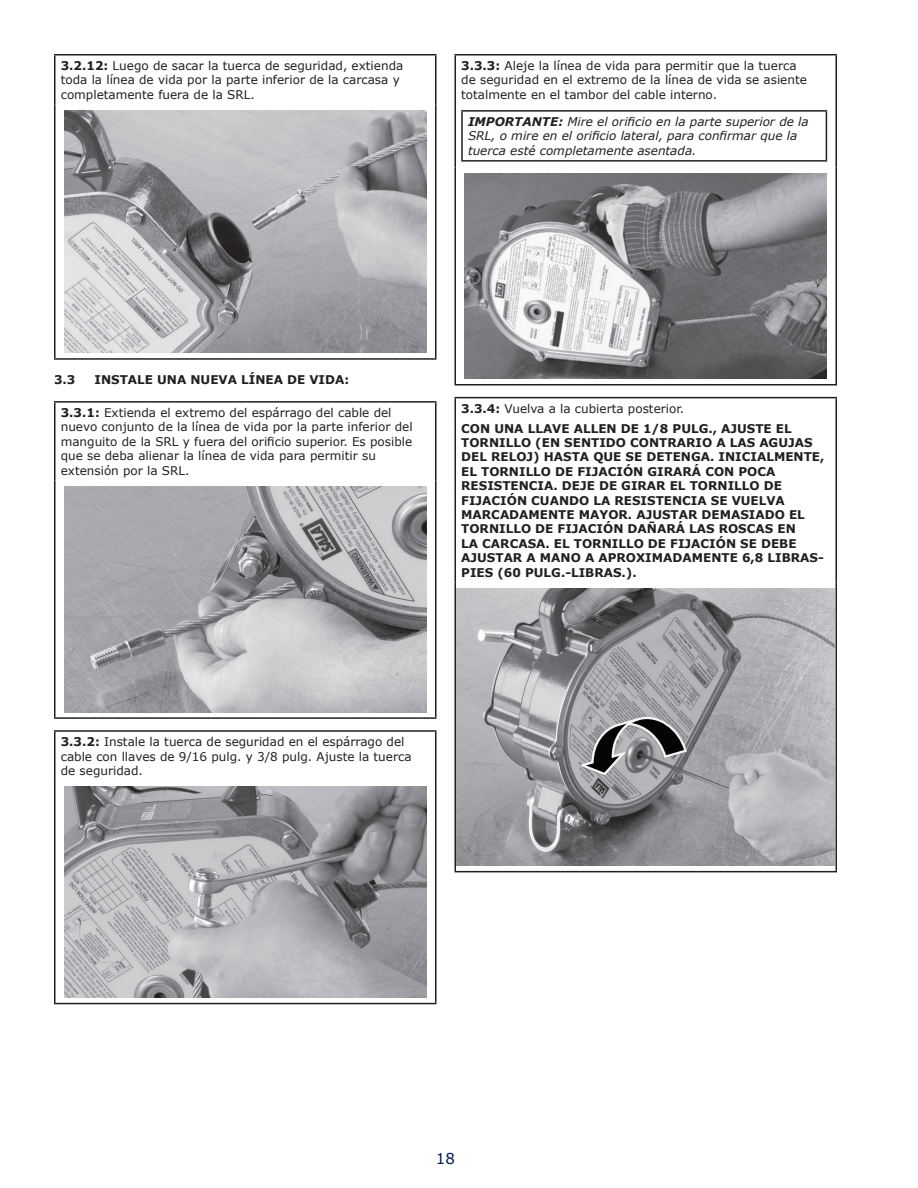
<style>
.page{position:relative;width:918px;height:1188px;background:#fff}
.page>*{position:absolute;margin:0;border:0;box-sizing:border-box;transform-origin:0 0}
.t1{font:15px "Verdana";color:#011c5a}
.t2{font:12px/14.4px "Verdana";color:#231f20}
.t3{font:700 12px/14.4px "Verdana";color:#231f20}
.t4{font:italic 12px/14.4px "Verdana";color:#231f20}
.s1{font-weight:700}
.s2{font-weight:400}
</style>
<div class="page">
<hr style="left:54px;top:54px;width:382px;height:2px;background:#231f20">
<hr style="left:54px;top:56px;width:2px;height:49px;background:#231f20">
<hr style="left:435px;top:56px;width:1px;height:49px;background:#231f20">
<hr style="left:54px;top:105px;width:2px;height:253px;background:#231f20">
<hr style="left:435px;top:105px;width:1px;height:253px;background:#231f20">
<hr style="left:54px;top:358px;width:382px;height:2px;background:#231f20">
<img style="left:64px;top:111px;width:362px;height:242px">
<hr style="left:54px;top:401px;width:382px;height:2px;background:#231f20">
<hr style="left:54px;top:403px;width:2px;height:78px;background:#231f20">
<hr style="left:435px;top:403px;width:1px;height:78px;background:#231f20">
<hr style="left:54px;top:481px;width:2px;height:236px;background:#231f20">
<hr style="left:435px;top:481px;width:1px;height:236px;background:#231f20">
<hr style="left:54px;top:717px;width:382px;height:2px;background:#231f20">
<img style="left:64px;top:487px;width:362px;height:225px">
<hr style="left:54px;top:730px;width:382px;height:2px;background:#231f20">
<hr style="left:54px;top:732px;width:2px;height:49px;background:#231f20">
<hr style="left:435px;top:732px;width:1px;height:49px;background:#231f20">
<hr style="left:54px;top:781px;width:2px;height:222px;background:#231f20">
<hr style="left:435px;top:781px;width:1px;height:222px;background:#231f20">
<hr style="left:54px;top:1003px;width:382px;height:1px;background:#231f20">
<img style="left:64px;top:787px;width:362px;height:211px">
<hr style="left:454px;top:54px;width:383px;height:2px;background:#231f20">
<hr style="left:454px;top:56px;width:2px;height:112px;background:#231f20">
<hr style="left:836px;top:56px;width:1px;height:112px;background:#231f20">
<hr style="left:454px;top:168px;width:2px;height:216px;background:#231f20">
<hr style="left:836px;top:168px;width:1px;height:216px;background:#231f20">
<hr style="left:454px;top:384px;width:383px;height:1px;background:#231f20">
<hr style="left:461px;top:110px;width:366px;height:2px;background:#231f20">
<hr style="left:461px;top:112px;width:2px;height:48px;background:#231f20">
<hr style="left:826px;top:112px;width:1px;height:48px;background:#231f20">
<hr style="left:461px;top:160px;width:366px;height:2px;background:#231f20">
<img style="left:465px;top:174px;width:362px;height:205px">
<hr style="left:455px;top:397px;width:382px;height:1px;background:#231f20">
<hr style="left:455px;top:398px;width:1px;height:185px;background:#231f20">
<hr style="left:836px;top:398px;width:1px;height:185px;background:#231f20">
<hr style="left:455px;top:583px;width:1px;height:288px;background:#231f20">
<hr style="left:836px;top:583px;width:1px;height:288px;background:#231f20">
<hr style="left:455px;top:871px;width:382px;height:1px;background:#231f20">
<img style="left:457px;top:589px;width:378px;height:277px">
<svg style="left:567px;top:706px;width:121px;height:75px;background:#898a8d"></svg>
<p class="t2" style="left:61px;top:58px;width:344px"><span class="s1">3.2.12:</span> Luego de sacar la tuerca de seguridad, extienda toda la línea de vida por la parte inferior de la carcasa y completamente fuera de la SRL.</p>
<p class="t2" style="left:461px;top:58px;width:347px"><span class="s1">3.3.3:</span> Aleje la línea de vida para permitir que la tuerca de seguridad en el extremo de la línea de vida se asiente totalmente en el tambor del cable interno.</p>
<p class="t4" style="left:468px;top:114px;width:342px"><span class="s1">IMPORTANTE:</span> Mire el orificio en la parte superior de la<br>SRL, o mire en el orificio lateral, para confirmar que la tuerca esté completamente asentada.</p>
<p class="t3" style="left:54px;top:372px;width:23px">3.3</p>
<p class="t3" style="left:94px;top:372px;width:256px">INSTALE UNA NUEVA LÍNEA DE VIDA:</p>
<p class="t2" style="left:61px;top:405px;width:353px"><span class="s1">3.3.1:</span> Extienda el extremo del espárrago del cable del nuevo conjunto de la línea de vida por la parte inferior del manguito de la SRL y fuera del orificio superior. Es posible que se deba alienar la línea de vida para permitir su extensión por la SRL.</p>
<p class="t3" style="left:461px;top:398px;width:332px;line-height:19.8px">3.3.4: <span class="s2">Vuelva a la cubierta posterior.<br></span>CON UNA LLAVE ALLEN DE 1/8 PULG., AJUSTE EL</p>
<p class="t3" style="left:461px;top:435px;width:365px">TORNILLO (EN SENTIDO CONTRARIO A LAS AGUJAS DEL RELOJ) HASTA QUE SE DETENGA. INICIALMENTE, EL TORNILLO DE FIJACIÓN GIRARÁ CON POCA RESISTENCIA. DEJE DE GIRAR EL TORNILLO DE FIJACIÓN CUANDO LA RESISTENCIA SE VUELVA MARCADAMENTE MAYOR. AJUSTAR DEMASIADO EL TORNILLO DE FIJACIÓN DAÑARÁ LAS ROSCAS EN<br>LA CARCASA. EL TORNILLO DE FIJACIÓN SE DEBE AJUSTAR A MANO A APROXIMADAMENTE 6,8 LIBRAS-PIES (60 PULG.-LIBRAS.).</p>
<p class="t2" style="left:61px;top:734px;width:352px"><span class="s1">3.3.2:</span> Instale la tuerca de seguridad en el espárrago del cable con llaves de 9/16 pulg. y 3/8 pulg. Ajuste la tuerca de seguridad.</p>
<p class="t1" style="left:436px;top:1149px;width:21px">18</p>
</div>
